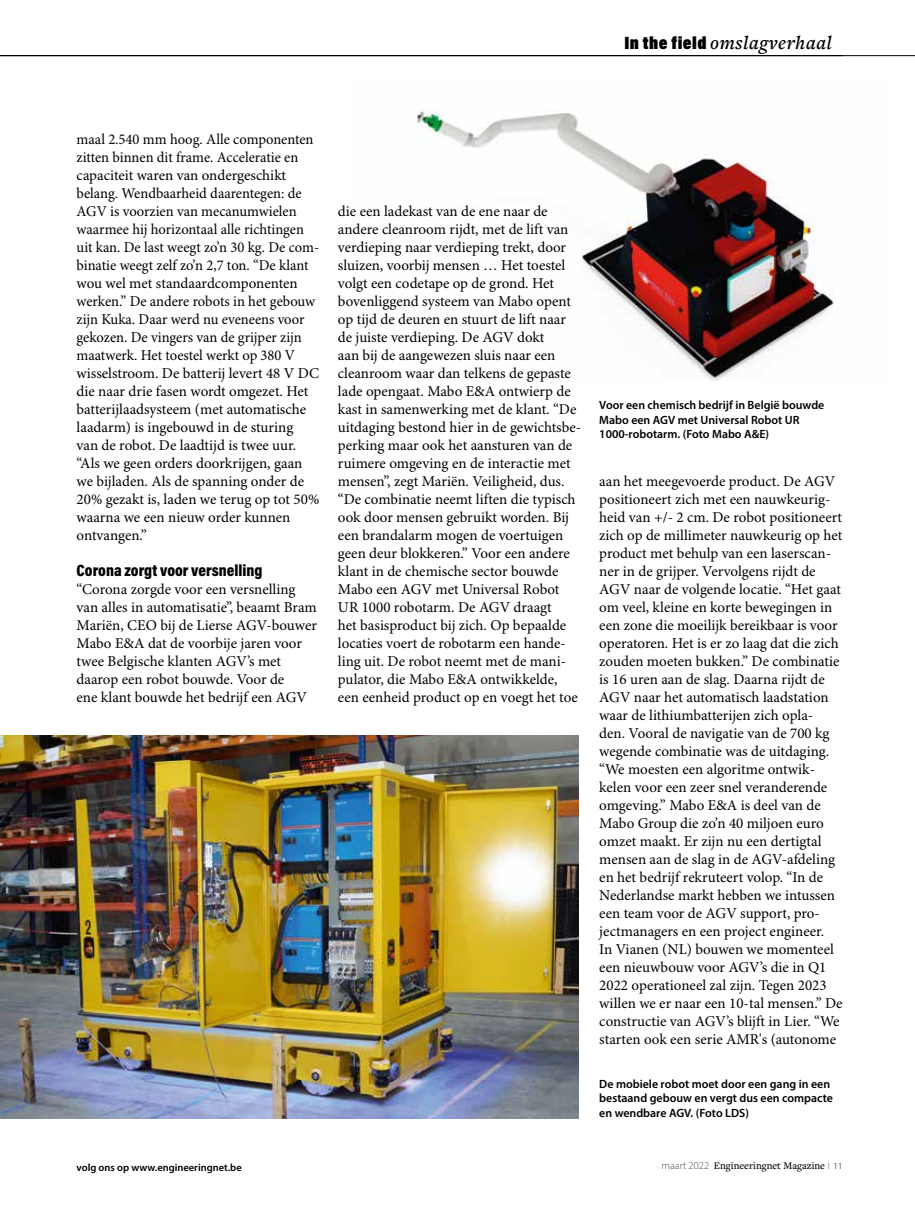
<style>
.page{position:relative;width:915px;height:1212px;background:#fff}
.page>*{position:absolute;margin:0;border:0;box-sizing:border-box;transform-origin:0 0}
.t1{font:italic 600 19.5px "Freight Text Pro";letter-spacing:.03em;color:#000}
.t2{font:900 16.5px "Acumin Pro Cond";color:#000}
.t3{font:15px/18px "Minion Pro";color:#000}
.t4{font:600 12px/14.4px "Myriad Pro";color:#000}
.t5{font:500 10.5px "Freight Text Pro";color:#000}
.t6{font:600 10.5px "Myriad Pro";color:#000}
.s1{font-family:"Acumin Pro Cond";font-weight:900;font-style:normal;font-size:18px}
.s2{font-family:"Myriad Pro";font-weight:300;color:#4a4a49}
.s3{font-family:"Myriad Pro";font-weight:600;font-size:9px;color:#b3b2b2}
.s4{font-family:"Myriad Pro";font-weight:300;font-size:9px}
</style>
<div class="page">
<img style="left:417px;top:109px;width:417px;height:272px">
<img style="left:0;top:736px;width:578px;height:382px">
<hr style="left:0;top:55px;width:914px;height:1px;background:#000">
<h1 class="t1" style="left:624px;top:30px;width:209px"><span class="s1">In the field</span> omslagverhaal</h1>
<p class="t3" style="left:77px;top:131px;width:244px">maal 2.540 mm hoog. Alle componenten zitten binnen dit frame. Acceleratie en capaciteit waren van ondergeschikt belang. Wendbaarheid daarentegen: de AGV is voorzien van mecanumwielen waarmee hij horizontaal alle richtingen uit kan. De last weegt zo’n 30 kg. De com&shy;binatie weegt zelf zo’n 2,7 ton. “De klant wou wel met standaardcomponenten werken.” De andere robots in het gebouw zijn Kuka. Daar werd nu eveneens voor gekozen. De vingers van de grijper zijn maatwerk. Het toestel werkt op 380 V wisselstroom. De batterij levert 48 V DC die naar drie fasen wordt omgezet. Het batterijlaadsysteem (met automatische laadarm) is ingebouwd in de sturing<br>van de robot. De laadtijd is twee uur. “Als we geen orders doorkrijgen, gaan we bijladen. Als de spanning onder de 20% gezakt is, laden we terug op tot 50% waarna we een nieuw order kunnen ontvangen.”</p>
<p class="t2" style="left:77px;top:560px;width:187px">Corona zorgt voor versnelling</p>
<p class="t3" style="left:77px;top:581px;width:242px">“Corona zorgde voor een versnelling van alles in automatisatie”, beaamt Bram Mariën, CEO bij de Lierse AGV-bouwer Mabo E&amp;A dat de voorbije jaren voor twee Belgische klanten AGV’s met daarop een robot bouwde. Voor de<br>ene klant bouwde het bedrijf een AGV</p>
<p class="t3" style="left:338px;top:203px;width:245px">die een ladekast van de ene naar de andere cleanroom rijdt, met de lift van verdieping naar verdieping trekt, door sluizen, voorbij mensen … Het toestel volgt een codetape op de grond. Het bovenliggend systeem van Mabo opent op tijd de deuren en stuurt de lift naar de juiste verdieping. De AGV dokt<br>aan bij de aangewezen sluis naar een cleanroom waar dan telkens de gepaste lade opengaat. Mabo E&amp;A ontwierp de kast in samenwerking met de klant. “De uitdaging bestond hier in de gewichtsbe&shy;perking maar ook het aansturen van de ruimere omgeving en de interactie met mensen”, zegt Mariën. Veiligheid, dus. “De combinatie neemt liften die typisch ook door mensen gebruikt worden. Bij een brandalarm mogen de voertuigen geen deur blokkeren.” Voor een andere klant in de chemische sector bouwde Mabo een AGV met Universal Robot UR 1000 robotarm. De AGV draagt<br>het basisproduct bij zich. Op bepaalde locaties voert de robotarm een hande&shy;ling uit. De robot neemt met de mani&shy;pulator, die Mabo E&amp;A ontwikkelde, een eenheid product op en voegt het toe</p>
<p class="t4" style="left:599px;top:398px;width:226px">Voor een chemisch bedrijf in België bouwde<br>Mabo een AGV met Universal Robot UR<br>1000-robotarm. (Foto Mabo A&amp;E)</p>
<p class="t3" style="left:599px;top:473px;width:245px">aan het meegevoerde product. De AGV positioneert zich met een nauwkeurig&shy;heid van +/- 2 cm. De robot positioneert zich op de millimeter nauwkeurig op het product met behulp van een laserscan&shy;ner in de grijper. Vervolgens rijdt de AGV naar de volgende locatie. “Het gaat om veel, kleine en korte bewegingen in een zone die moeilijk bereikbaar is voor operatoren. Het is er zo laag dat die zich zouden moeten bukken.” De combinatie is 16 uren aan de slag. Daarna rijdt de AGV naar het automatisch laadstation waar de lithiumbatterijen zich opla&shy;den. Vooral de navigatie van de 700 kg wegende combinatie was de uitdaging. “We moesten een algoritme ontwik&shy;kelen voor een zeer snel veranderende omgeving.” Mabo E&amp;A is deel van de Mabo Group die zo’n 40 miljoen euro omzet maakt. Er zijn nu een dertigtal mensen aan de slag in de AGV-afdeling en het bedrijf rekruteert volop. “In de Nederlandse markt hebben we intussen een team voor de AGV support, pro&shy;jectmanagers en een project engineer.<br>In Vianen (NL) bouwen we momenteel een nieuwbouw voor AGV’s die in Q1<br>2022 operationeel zal zijn. Tegen 2023 willen we er naar een 10-tal mensen.” De constructie van AGV’s blijft in Lier. “We starten ook een serie AMR's (autonome</p>
<p class="t4" style="left:599px;top:1076px;width:235px">De mobiele robot moet door een gang in een bestaand gebouw en vergt dus een compacte en wendbare AGV. (Foto LDS)</p>
<p class="t6" style="left:77px;top:1161px;width:167px">volg ons op www.engineeringnet.be</p>
<p class="t5" style="left:661px;top:1158px;width:182px"><span class="s2">maart 2022</span> Engineeringnet Magazine <span class="s3">I</span> <span class="s4">11</span></p>
</div>
